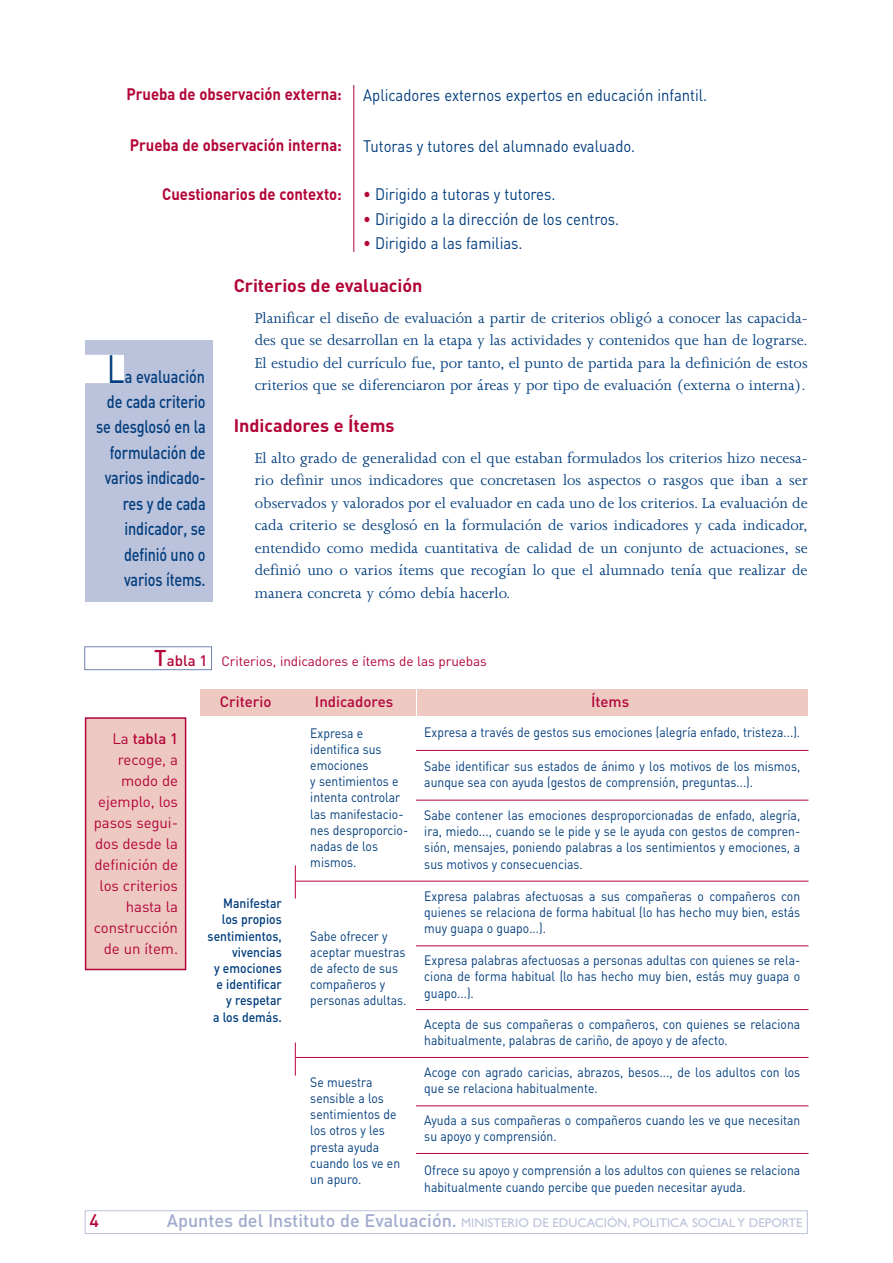
<style>
.page{position:relative;width:893px;height:1263px;background:#fff}
.page>*{position:absolute;margin:0;border:0;box-sizing:border-box;transform-origin:0 0}
.t1{font:500 18px/25.5px "DIN";letter-spacing:-.01em;color:#013d7d;text-align:right;scale:.8 1}
.t2{font:700 18px "DIN";color:#b30437}
.t3{font:500 18px "DIN";color:#b30437}
.t4{font:16.5px/22.5px "Joanna";color:#013d7d;text-align:justify}
.t5{font:16.5px "DIN";color:#013d7d;scale:.9 1}
.t6{font:700 16.5px "DIN";color:#b30437;scale:.9 1}
.t7{font:15px/21px "DIN";letter-spacing:-.005em;color:#b30437;text-align:right}
.t8{font:500 15px "DIN";color:#b30437}
.t9{font:13.5px/16.2px "DIN";color:#013d7d;scale:.9 1}
.t10{font:500 13.5px/16.2px "DIN";color:#013d7d;text-align:right;scale:.9 1}
.t11{font:13.5px "DIN";letter-spacing:-.005em;color:#b30437}
.t12{font:12.75px "Gill Sans";color:#bbc2db}
.s1{color:#b30437}
.s2{font-weight:400;font-size:39px}
.s3{font-weight:500;font-size:22.5px}
.s4{font-weight:500;font-size:15px}
.s5{font-weight:500}
.s6{font-family:"DIN";font-weight:500;font-size:18px;color:#a0abcd}
</style>
<div class="page">
<div style="left:85px;top:1210px;width:723px;height:24px;border:1px solid #bbc2db"></div>
<div style="left:86px;top:718px;width:100px;height:251px;background:#eec9c2"></div>
<div style="left:85px;top:717px;width:101px;height:253px;border:2px solid #b30437"></div>
<div style="left:84px;top:646px;width:128px;height:24px;border:1px solid #7183b1"></div>
<div style="left:200px;top:689px;width:96px;height:27px;background:#eec9c2"></div>
<div style="left:296px;top:689px;width:120px;height:27px;background:#eec9c2"></div>
<div style="left:417px;top:689px;width:391px;height:27px;background:#eec9c2"></div>
<hr style="left:416px;top:750px;width:392px;height:1px;background:#b30437">
<hr style="left:416px;top:800px;width:392px;height:1px;background:#b30437">
<hr style="left:296px;top:881px;width:512px;height:1px;background:#b30437">
<hr style="left:416px;top:945px;width:392px;height:1px;background:#b30437">
<hr style="left:416px;top:1009px;width:392px;height:1px;background:#b30437">
<hr style="left:296px;top:1057px;width:512px;height:1px;background:#b30437">
<hr style="left:416px;top:1105px;width:392px;height:1px;background:#b30437">
<hr style="left:416px;top:1153px;width:392px;height:1px;background:#b30437">
<hr style="left:354px;top:85px;width:1px;height:167px;background:#b30437">
<div style="left:85px;top:340px;width:127px;height:262px;background:#bbc2db"></div>
<div style="left:37px;top:355px;width:86px;height:28px;background:#fff"></div>
<hr style="left:295px;top:865px;width:1px;height:33px;background:#b30437">
<hr style="left:295px;top:1042px;width:1px;height:34px;background:#b30437">
<p class="t6" style="left:127px;top:89px;width:241px">Prueba de observación externa:</p>
<p class="t6" style="left:130px;top:139px;width:237px">Prueba de observación interna:</p>
<p class="t6" style="left:162px;top:189px;width:201px">Cuestionarios de contexto:</p>
<p class="t5" style="left:363px;top:89px;width:384px">Aplicadores externos expertos en educación infantil.</p>
<p class="t5" style="left:363px;top:140px;width:304px">Tutoras y tutores del alumnado evaluado.</p>
<p class="t5" style="left:363px;top:189px;width:215px"><span class="s1">•</span> Dirigido a tutoras y tutores.</p>
<p class="t5" style="left:363px;top:213px;width:286px"><span class="s1">•</span> Dirigido a la dirección de los centros.</p>
<p class="t5" style="left:363px;top:238px;width:179px"><span class="s1">•</span> Dirigido a las familias.</p>
<h1 class="t2" style="left:234px;top:279px;width:190px">Criterios de evaluación</h1>
<p class="t4" style="left:255px;top:308px;width:554px">Planificar el diseño de evaluación a partir de criterios obligó a conocer las capacida&shy;des que se desarrollan en la etapa y las actividades y contenidos que han de lograrse.<br>El estudio del currículo fue, por tanto, el punto de partida para la definición de estos criterios que se diferenciaron por áreas y por tipo de evaluación (externa o interna).</p>
<h1 class="t2" style="left:234px;top:419px;width:162px">Indicadores e Ítems</h1>
<p class="t4" style="left:255px;top:448px;width:554px">El alto grado de generalidad con el que estaban formulados los criterios hizo necesa&shy;rio definir unos indicadores que concretasen los aspectos o rasgos que iban a ser observados y valorados por el evaluador en cada uno de los criterios. La evaluación de cada criterio se desglosó en la formulación de varios indicadores y cada indicador, entendido como medida cuantitativa de calidad de un conjunto de actuaciones, se definió uno o varios ítems que recogían lo que el alumnado tenía que realizar de manera concreta y cómo debía hacerlo.</p>
<h1 class="t1" style="left:107px;top:366px;width:124px"><span class="s2">L</span>a evaluación</h1>
<h1 class="t1" style="left:96px;top:390px;width:138px">de cada criterio se desglosó en la formulación de varios indicado&shy;res y de cada indicador, se definió uno o varios ítems.</h1>
<p class="t11" style="left:154px;top:656px;width:334px"><span class="s3">T</span><span class="s4">abla 1</span> Criterios, indicadores e ítems de las pruebas</p>
<p class="t8" style="left:220px;top:696px;width:53px">Criterio</p>
<p class="t8" style="left:315px;top:696px;width:80px">Indicadores</p>
<p class="t8" style="left:591px;top:696px;width:40px">Ítems</p>
<p class="t7" style="left:94px;top:730px;width:86px">La <span class="s5">tabla 1 </span>recoge, a modo de ejemplo, los pasos segui&shy;dos desde la definición de los criterios hasta la construcción de un ítem.</p>
<p class="t10" style="left:208px;top:897px;width:84px">Manifestar los propios sentimientos, vivencias<br>y emociones e identificar y respetar<br>a los demás.</p>
<p class="t9" style="left:310px;top:726px;width:110px">Expresa e identifica sus emociones<br>y sentimientos e intenta controlar las manifestacio&shy;nes desproporcio&shy;nadas de los mismos.</p>
<p class="t9" style="left:424px;top:726px;width:419px">Expresa a través de gestos sus emociones (alegría enfado, tristeza...).</p>
<p class="t9" style="left:424px;top:759px;width:419px">Sabe identificar sus estados de ánimo y los motivos de los mismos, aunque sea con ayuda (gestos de comprensión, preguntas...).</p>
<p class="t9" style="left:424px;top:809px;width:419px;text-align:justify">Sabe contener las emociones desproporcionadas de enfado, alegría, ira, miedo..., cuando se le pide y se le ayuda con gestos de compren&shy;sión, mensajes, poniendo palabras a los sentimientos y emociones, a sus motivos y consecuencias.</p>
<p class="t9" style="left:310px;top:929px;width:108px">Sabe ofrecer y aceptar muestras de afecto de sus compañeros y personas adultas.</p>
<p class="t9" style="left:424px;top:890px;width:419px;text-align:justify">Expresa palabras afectuosas a sus compañeras o compañeros con quienes se relaciona de forma habitual (lo has hecho muy bien, estás muy guapa o guapo...).</p>
<p class="t9" style="left:424px;top:954px;width:419px;text-align:justify">Expresa palabras afectuosas a personas adultas con quienes se rela&shy;ciona de forma habitual (lo has hecho muy bien, estás muy guapa o guapo...).</p>
<p class="t9" style="left:424px;top:1018px;width:419px">Acepta de sus compañeras o compañeros, con quienes se relaciona habitualmente, palabras de cariño, de apoyo y de afecto.</p>
<p class="t9" style="left:310px;top:1075px;width:101px">Se muestra sensible a los sentimientos de los otros y les presta ayuda cuando los ve en un apuro.</p>
<p class="t9" style="left:424px;top:1066px;width:419px">Acoge con agrado caricias, abrazos, besos..., de los adultos con los que se relaciona habitualmente.</p>
<p class="t9" style="left:424px;top:1114px;width:419px">Ayuda a sus compañeras o compañeros cuando les ve que necesitan su apoyo y comprensión.</p>
<p class="t9" style="left:424px;top:1164px;width:419px">Ofrece su apoyo y comprensión a los adultos con quienes se relaciona habitualmente cuando percibe que pueden necesitar ayuda.</p>
<h1 class="t3" style="left:89px;top:1214px;width:11px">4</h1>
<p class="t12" style="left:167px;top:1218px;width:637px"><span class="s6">Apuntes del Instituto de Evaluación.</span> MINISTERIO DE EDUCACIÓN, POLITICA SOCIAL Y DEPORTE</p>
</div>
